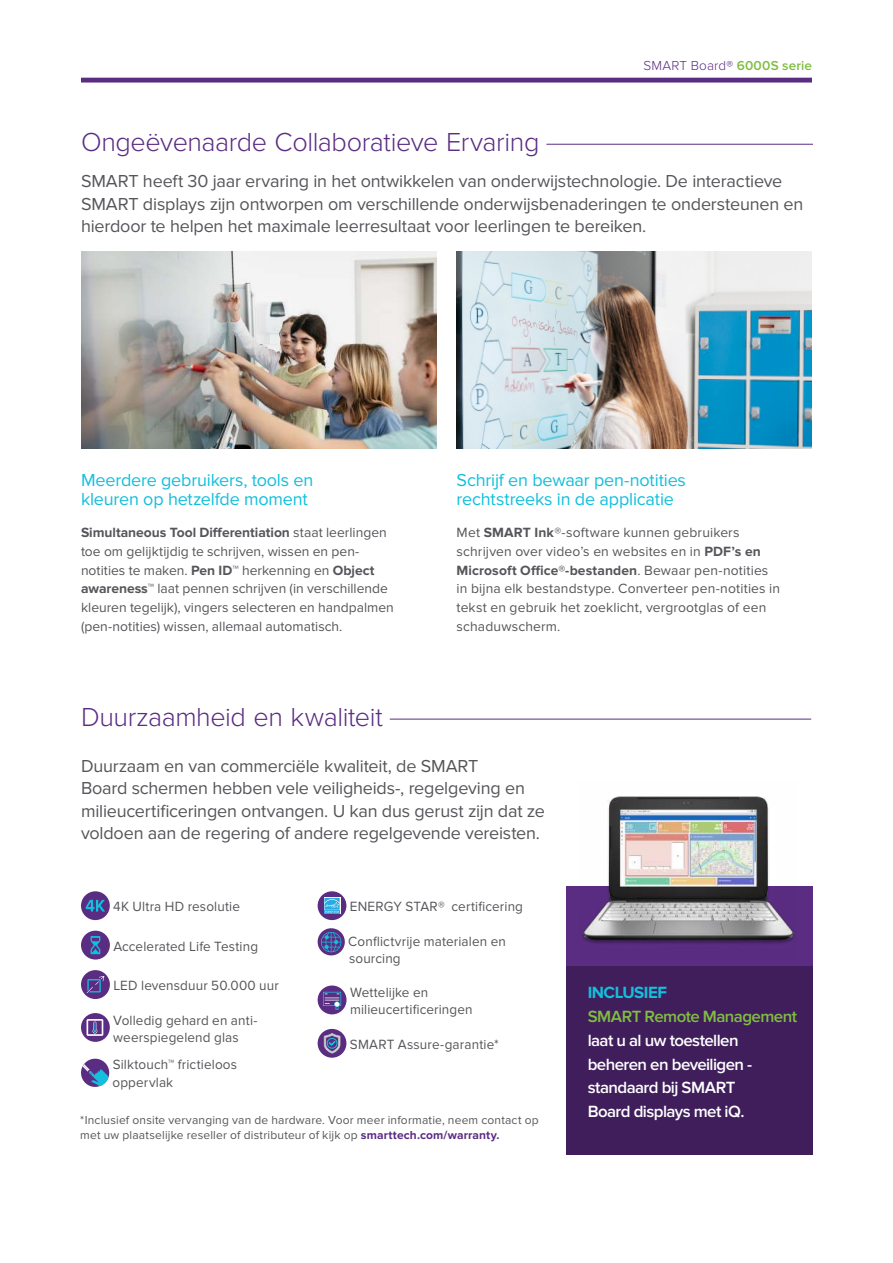
<style>
.page{position:relative;width:893px;height:1263px;background:#fff}
.page>*{position:absolute;margin:0;border:0;box-sizing:border-box;transform-origin:0 0}
.t1{font:300 27px "Proxima Nova";letter-spacing:-.015em;color:#5a2c82}
.t2{font:18px/22.5px "Proxima Nova";letter-spacing:-.01em;color:#55565a}
.t3{font:18px/18.8px "Proxima Nova";letter-spacing:-.01em;color:#13bfdc}
.t4{font:600 16.8px/23.9px "Proxima Nova";letter-spacing:-.035em;color:#fff}
.t5{font:600 16.8px "Proxima Nova";letter-spacing:-.035em;color:#80bd41}
.t6{font:700 16.8px "Proxima Nova";letter-spacing:-.03em;color:#13bfdc}
.t7{font:13.8px/18.8px "Proxima Nova";letter-spacing:.01em;color:#55565a}
.t8{font:300 13.5px "Proxima Nova";letter-spacing:.015em;color:#5a2c82}
.t9{font:12px/15px "Proxima Nova";letter-spacing:.015em;color:#55565a}
.s1{font-weight:600;color:#80bd41}
.s2{font-weight:700}
.s3{font-weight:700;color:#5a2c82}
</style>
<div class="page">
<svg style="left:81px;top:78px;width:731px;height:5px"></svg>
<img style="left:81px;top:252px;width:356px;height:197px">
<img style="left:457px;top:252px;width:355px;height:197px">
<hr style="left:81px;top:144px;width:732px;height:1px;background:#5a2c82">
<div style="left:81px;top:138px;width:465px;height:12px;background:#fff"></div>
<hr style="left:81px;top:719px;width:730px;height:1px;background:#5a2c82">
<div style="left:81px;top:713px;width:309px;height:12px;background:#fff"></div>
<div style="left:566px;top:886px;width:246px;height:269px;background:#5a2c82"></div>
<div style="left:566px;top:967px;width:246px;height:188px;background:#3f1e5b"></div>
<img style="left:583px;top:796px;width:211px;height:148px">
<div style="left:81px;top:891px;width:29px;height:29px;background:#5a2c82;border-radius:50%"></div>
<svg style="left:86px;top:900px;width:19px;height:11px"></svg>
<div style="left:81px;top:931px;width:29px;height:28px;background:#5a2c82;border-radius:50%"></div>
<svg style="left:91px;top:936px;width:9px;height:18px"></svg>
<div style="left:81px;top:970px;width:29px;height:29px;background:#5a2c82;border-radius:50%"></div>
<svg style="left:87px;top:976px;width:17px;height:17px"></svg>
<svg style="left:81px;top:1013px;width:29px;height:29px"></svg>
<svg style="left:87px;top:1019px;width:16px;height:17px"></svg>
<svg style="left:81px;top:1059px;width:28px;height:28px"></svg>
<div style="left:318px;top:891px;width:28px;height:29px;background:#5a2c82;border-radius:50%"></div>
<svg style="left:324px;top:897px;width:16px;height:17px"></svg>
<svg style="left:324px;top:898px;width:16px;height:15px"></svg>
<svg style="left:318px;top:928px;width:27px;height:27px"></svg>
<svg style="left:318px;top:985px;width:28px;height:29px"></svg>
<svg style="left:323px;top:992px;width:18px;height:18px"></svg>
<div style="left:318px;top:1029px;width:28px;height:29px;background:#5a2c82;border-radius:50%"></div>
<svg style="left:324px;top:1033px;width:16px;height:20px"></svg>
<p class="t8" style="left:643px;top:59px;width:170px">SMART Board® <span class="s1">6000S serie</span></p>
<h1 class="t1" style="left:81px;top:129px;width:460px">Ongeëvenaarde Collaboratieve Ervaring</h1>
<p class="t2" style="left:81px;top:171px;width:724px">SMART heeft 30 jaar ervaring in het ontwikkelen van onderwijstechnologie. De interactieve<br>SMART displays zijn ontworpen om verschillende onderwijsbenaderingen te ondersteunen en hierdoor te helpen het maximale leerresultaat voor leerlingen te bereiken.</p>
<h2 class="t3" style="left:81px;top:472px;width:234px">Meerdere gebruikers, tools en kleuren op hetzelfde moment</h2>
<p class="t7" style="left:81px;top:524px;width:314px"><span class="s2">Simultaneous Tool Differentiation</span> staat leerlingen toe om gelijktijdig te schrijven, wissen en pen&shy;notities te maken. <span class="s2">Pen ID</span>™ herkenning en <span class="s2">Object awareness</span>™ laat pennen schrijven (in verschillende kleuren tegelijk), vingers selecteren en handpalmen (pen-notities) wissen, allemaal automatisch.</p>
<h1 class="t1" style="left:81px;top:704px;width:303px">Duurzaamheid en kwaliteit</h1>
<h2 class="t3" style="left:457px;top:472px;width:231px">Schrijf en bewaar pen-notities rechtstreeks in de applicatie</h2>
<p class="t7" style="left:457px;top:524px;width:325px">Met <span class="s2">SMART Ink</span>®-software kunnen gebruikers schrijven over video’s en websites en in <span class="s2">PDF’s en Microsoft Office®-bestanden</span>. Bewaar pen-notities in bijna elk bestandstype. Converteer pen-notities in tekst en gebruik het zoeklicht, vergrootglas of een schaduwscherm.</p>
<h2 class="t2" style="left:81px;top:755px;width:465px">Duurzaam en van commerciële kwaliteit, de SMART<br>Board schermen hebben vele veiligheids-, regelgeving en milieucertificeringen ontvangen. U kan dus gerust zijn dat ze voldoen aan de regering of andere regelgevende vereisten.</h2>
<p class="t7" style="left:113px;top:898px;width:128px">4K Ultra HD resolutie</p>
<p class="t7" style="left:113px;top:938px;width:146px">Accelerated Life Testing</p>
<p class="t7" style="left:113px;top:977px;width:167px">LED levensduur 50.000 uur</p>
<p class="t7" style="left:113px;top:1012px;width:146px;line-height:17.2px">Volledig gehard en anti&shy;weerspiegelend glas</p>
<p class="t7" style="left:112px;top:1057px;width:126px;line-height:17.2px">Silktouch™ frictieloos oppervlak</p>
<p class="t7" style="left:350px;top:898px;width:175px">ENERGY STAR® certificering</p>
<p class="t7" style="left:348px;top:933px;width:159px;line-height:17.2px">Conflictvrije materialen en sourcing</p>
<p class="t7" style="left:350px;top:985px;width:124px;line-height:17.2px">Wettelijke en milieucertificeringen</p>
<p class="t7" style="left:350px;top:1035px;width:150px">SMART Assure-garantie*</p>
<p class="t9" style="left:80px;top:1113px;width:460px">*Inclusief onsite vervanging van de hardware. Voor meer informatie, neem contact op met uw plaatselijke reseller of distributeur of kijk op <span class="s3">smarttech.com/warranty.</span></p>
<p class="t6" style="left:588px;top:985px;width:81px">INCLUSIEF</p>
<p class="t5" style="left:588px;top:1009px;width:211px">SMART Remote Management</p>
<p class="t4" style="left:588px;top:1029px;width:166px">laat u al uw toestellen beheren en beveiligen - standaard bij SMART<br>Board displays met iQ.</p>
</div>
